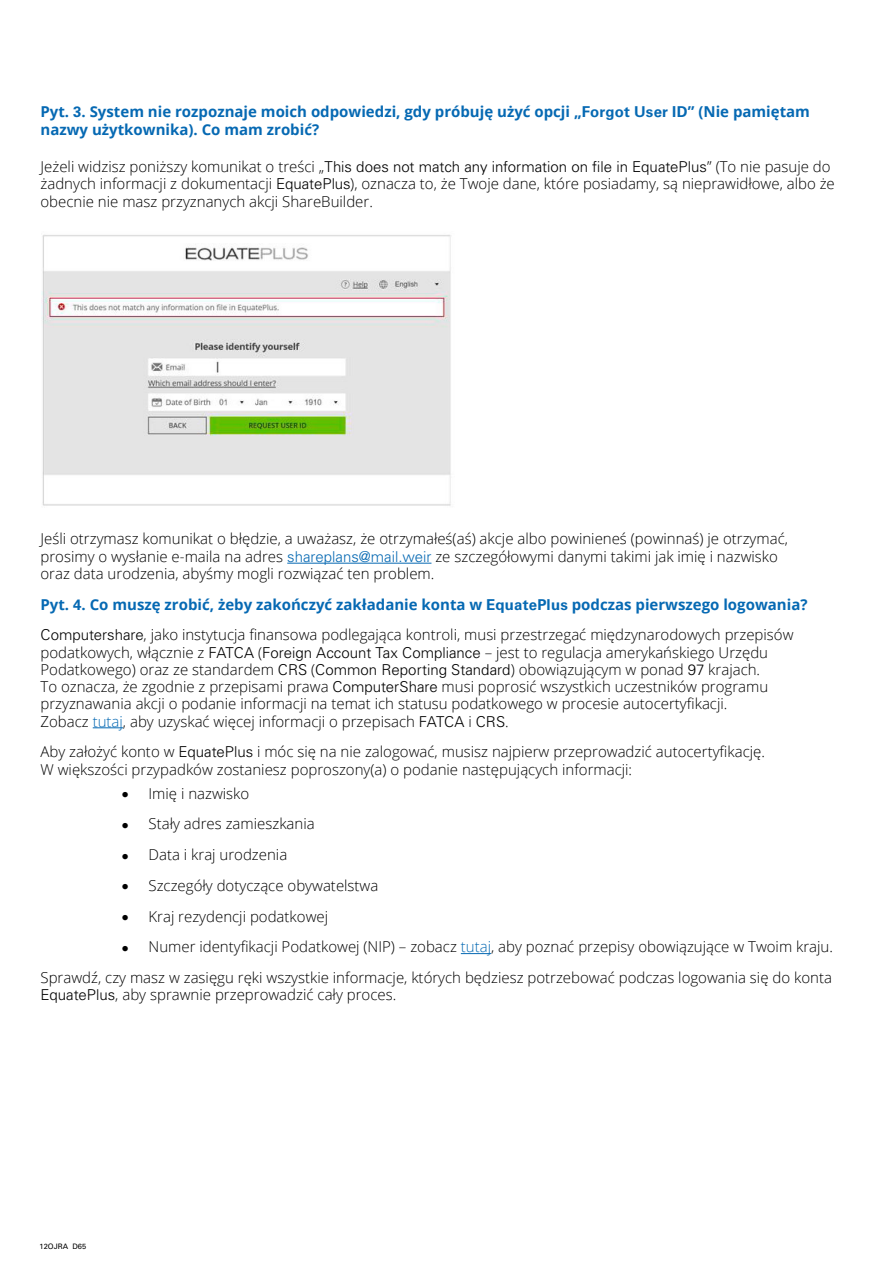
<style>
.page{position:relative;width:893px;height:1263px;background:#fff}
.page>*{position:absolute;margin:0;border:0;box-sizing:border-box;transform-origin:0 0}
.t1{font:300 15px/17.2px "Open Sans";color:#000}
.t2{font:700 15px/17.2px "Open Sans";color:#0669b3}
.t3{font:7.5px "Univers LT Std";color:#000}
.s1{font-family:"Univers LT Std"}
.s2{font-family:"Univers LT Std";color:#0669b3}
.s3{font-weight:700;color:#0669b3}
.s4{font-family:"Univers LT Std";font-weight:700;color:#0669b3}
.s5{color:#0669b3}
</style>
<div class="page">
<img style="left:42px;top:235px;width:409px;height:271px">
<hr style="left:287px;top:563px;width:144px;height:1px;background:#0669b3">
<hr style="left:93px;top:727px;width:30px;height:1px;background:#0669b3">
<hr style="left:461px;top:953px;width:30px;height:1px;background:#0669b3">
<p class="t2" style="left:40px;top:103px;width:771px">Pyt. <span class="s1">3</span>. System nie rozpoznaje moich odpowiedzi, gdy próbuję użyć opcji „<span class="s1">Forgot User ID</span>” (Nie pamiętam nazwy użytkownika). Co mam zrobić?</p>
<p class="t1" style="left:41px;top:158px;width:796px">Jeżeli widzisz poniższy komunikat o treści „<span class="s1">This does not match any information on file in EquatePlus</span>” (To nie pasuje do żadnych informacji z dokumentacji <span class="s1">EquatePlus</span>), oznacza to, że Twoje dane, które posiadamy, są nieprawidłowe, albo że obecnie nie masz przyznanych akcji ShareBuilder.</p>
<p class="t1" style="left:40px;top:530px;width:749px">Jeśli otrzymasz komunikat o błędzie, a uważasz, że otrzymałeś(aś) akcje albo powinieneś (powinnaś) je otrzymać, prosimy o wysłanie e-maila na adres <span class="s2">shareplans@mail.weir</span> ze szczegółowymi danymi takimi jak imię i nazwisko oraz data urodzenia, abyśmy mogli rozwiązać ten problem.</p>
<p class="t1" style="left:40px;top:588px;width:769px;line-height:30.8px"><span class="s3">Pyt.</span> <span class="s4">4</span><span class="s3">. Co muszę zrobić, żeby zakończyć zakładanie konta w</span> <span class="s4">EquatePlus</span> <span class="s3">podczas pierwszego logowania?<br></span><span class="s1">Computershare</span>, jako instytucja finansowa podlegająca kontroli, musi przestrzegać międzynarodowych przepisów</p>
<p class="t1" style="left:40px;top:643px;width:729px">podatkowych, włącznie z <span class="s1">FATCA</span> (<span class="s1">Foreign Account Tax Compliance</span> – jest to regulacja amerykańskiego Urzędu Podatkowego) oraz ze standardem <span class="s1">CRS</span> (<span class="s1">Common Reporting Standard</span>) obowiązującym w ponad <span class="s1">97</span> krajach.<br>To oznacza, że zgodnie z przepisami prawa <span class="s1">ComputerShare</span> musi poprosić wszystkich uczestników programu przyznawania akcji o podanie informacji na temat ich statusu podatkowego w procesie autocertyfikacji.<br>Zobacz <span class="s5">tutaj</span>, aby uzyskać więcej informacji o przepisach <span class="s1">FATCA</span> i <span class="s1">CRS</span>.</p>
<p class="t1" style="left:40px;top:743px;width:726px">Aby założyć konto w <span class="s1">EquatePlus</span> i móc się na nie zalogować, musisz najpierw przeprowadzić autocertyfikację.<br>W większości przypadków zostaniesz poproszony(a) o podanie następujących informacji:</p>
<p class="t1" style="left:122px;top:784px;width:129px"><span class="s1">•</span> Imię i nazwisko</p>
<p class="t1" style="left:122px;top:815px;width:195px"><span class="s1">•</span> Stały adres zamieszkania</p>
<p class="t1" style="left:122px;top:846px;width:167px"><span class="s1">•</span> Data i kraj urodzenia</p>
<p class="t1" style="left:122px;top:876px;width:258px"><span class="s1">•</span> Szczegóły dotyczące obywatelstwa</p>
<p class="t1" style="left:122px;top:907px;width:208px"><span class="s1">•</span> Kraj rezydencji podatkowej</p>
<p class="t1" style="left:41px;top:931px;width:794px;line-height:30.8px;text-align:right"><span class="s1">•</span> Numer identyfikacji Podatkowej (NIP) – zobacz <span class="s5">tutaj</span>, aby poznać przepisy obowiązujące w Twoim kraju.<br>Sprawdź, czy masz w zasięgu ręki wszystkie informacje, których będziesz potrzebować podczas logowania się do konta</p>
<p class="t1" style="left:41px;top:986px;width:357px"><span class="s1">EquatePlus</span>, aby sprawnie przeprowadzić cały proces.</p>
<p class="t3" style="left:40px;top:1242px;width:48px">12OJRA D65</p>
</div>
